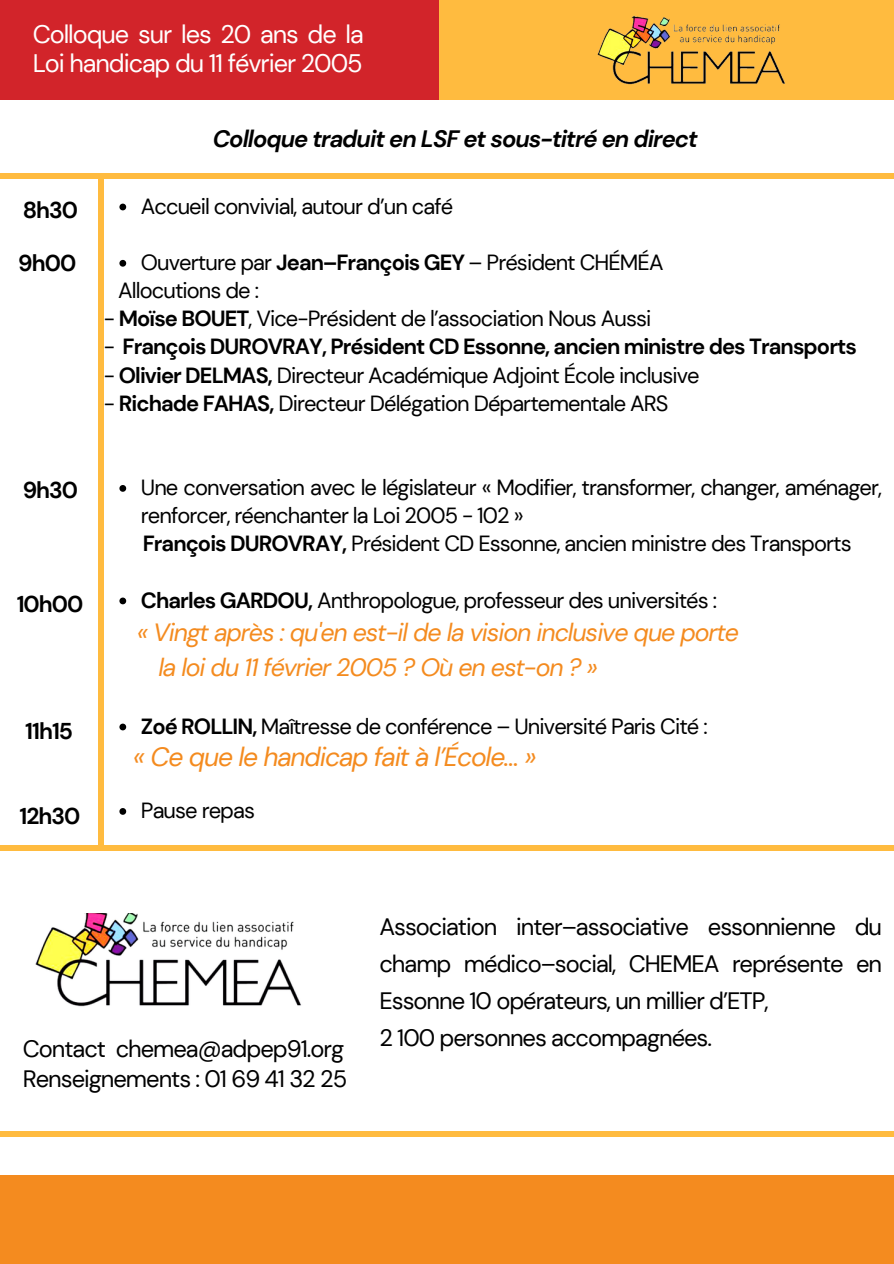
<style>
.page{position:relative;width:894px;height:1264px;background:#fff}
.page>*{position:absolute;margin:0;border:0;box-sizing:border-box;transform-origin:0 0}
.t1{font:italic 26.4px "DM Sans";letter-spacing:-.04em;color:#f48b1f}
.t2{font:25.35px/29.2px "DM Sans";letter-spacing:-.04em;color:#fff}
.t3{font:italic 24.9px/34.8px "DM Sans";letter-spacing:-.04em;color:#f48b1f}
.t4{font:23.7px/37.2px "DM Sans";letter-spacing:-.04em;color:#000;text-align:justify}
.t5{font:italic 700 23.7px "DM Sans";letter-spacing:-.04em;color:#000}
.t6{font:700 22.95px "DM Sans";letter-spacing:-.04em;color:#000}
.t7{font:21.9px/28.2px "DM Sans";letter-spacing:-.04em;color:#000}
.t8{font:700 21.9px "DM Sans";letter-spacing:-.04em;color:#000}
.s1{font-weight:700}
.s2{font-weight:400}
</style>
<div class="page">
<div style="left:0;top:0;width:439px;height:99px;background:#d2242a"></div>
<div style="left:439px;top:0;width:454px;height:99px;background:#ffbb3f"></div>
<div style="left:0;top:1174px;width:893px;height:89px;background:#f48b1f"></div>
<div style="left:98px;top:175px;width:6px;height:675px;background:#ffbb3f"></div>
<div style="left:0;top:1130px;width:893px;height:6px;background:#ffbb3f"></div>
<div style="left:0;top:173px;width:893px;height:5px;background:#ffbb3f"></div>
<img style="left:35px;top:913px;width:266px;height:94px">
<img style="left:597px;top:15px;width:188px;height:70px">
<div style="left:0;top:845px;width:893px;height:6px;background:#ffbb3f"></div>
<svg style="left:119px;top:204px;width:7px;height:6px"></svg>
<svg style="left:119px;top:260px;width:7px;height:7px"></svg>
<svg style="left:119px;top:485px;width:7px;height:7px"></svg>
<svg style="left:119px;top:597px;width:7px;height:7px"></svg>
<svg style="left:119px;top:723px;width:7px;height:7px"></svg>
<svg style="left:119px;top:808px;width:7px;height:6px"></svg>
<h2 class="t2" style="left:33px;top:20px;width:332px">Colloque sur les 20 ans de la<br>Loi handicap du 11 février 2005</h2>
<h2 class="t6" style="left:23px;top:195px;width:57px">8h30</h2>
<h2 class="t6" style="left:18px;top:248px;width:60px">9h00</h2>
<p class="t5" style="left:213px;top:124px;width:486px">Colloque traduit en LSF et sous-titré en direct</p>
<p class="t7" style="left:141px;top:192px;width:314px">Accueil convivial, autour d’un café</p>
<p class="t7" style="left:141px;top:248px;width:524px">Ouverture par <span class="s1">Jean–François GEY</span> – Président CHÉMÉA</p>
<p class="t7" style="left:118px;top:276px;width:142px">Allocutions de :</p>
<p class="t7" style="left:104px;top:305px;width:549px">- <span class="s1">Moïse BOUET</span>, Vice-Président de l’association Nous Aussi</p>
<p class="t8" style="left:104px;top:333px;width:754px"><span class="s2">-</span> François DUROVRAY, Président CD Essonne, ancien ministre des Transports</p>
<p class="t7" style="left:104px;top:361px;width:597px">- <span class="s1">Olivier DELMAS,</span> Directeur Académique Adjoint École inclusive</p>
<p class="t7" style="left:104px;top:389px;width:566px">- <span class="s1">Richade FAHAS,</span> Directeur Délégation Départementale ARS</p>
<h2 class="t6" style="left:23px;top:475px;width:57px">9h30</h2>
<p class="t6" style="left:17px;top:589px;width:68px">10h00</p>
<p class="t6" style="left:25px;top:715px;width:49px">11h15</p>
<p class="t6" style="left:20px;top:801px;width:62px">12h30</p>
<h1 class="t7" style="left:141px;top:473px;width:742px">Une conversation avec le législateur « Modifier, transformer, changer, aménager, renforcer, réenchanter la Loi 2005 - 102 »</h1>
<p class="t7" style="left:143px;top:530px;width:710px"><span class="s1">François DUROVRAY,</span> Président CD Essonne, ancien ministre des Transports</p>
<h1 class="t7" style="left:141px;top:586px;width:577px"><span class="s1">Charles GARDOU,</span> Anthropologue, professeur des universités :</h1>
<p class="t3" style="left:158px;top:615px;width:582px;text-indent:-21px">« Vingt après : qu'en est-il de la vision inclusive que porte la loi du 11 février 2005 ? Où en est-on ? »</p>
<h2 class="t7" style="left:141px;top:712px;width:568px"><span class="s1">Zoé ROLLIN,</span> Maîtresse de conférence – Université Paris Cité :</h2>
<h2 class="t1" style="left:133px;top:740px;width:405px">« Ce que le handicap fait à l’École… »</h2>
<h2 class="t7" style="left:141px;top:796px;width:115px">Pause repas</h2>
<p class="t4" style="left:23px;top:1030px;width:323px">Contact chemea@adpep91.org</p>
<p class="t4" style="left:23px;top:1059px;width:326px">Renseignements : 01 69 41 32 25</p>
<h1 class="t4" style="left:379px;top:908px;width:504px">Association inter–associative essonnienne du champ médico–social, CHEMEA représente en Essonne 10 opérateurs, un millier d’ETP,</h1>
<p class="t4" style="left:379px;top:1019px;width:334px">2 100 personnes accompagnées.</p>
</div>
